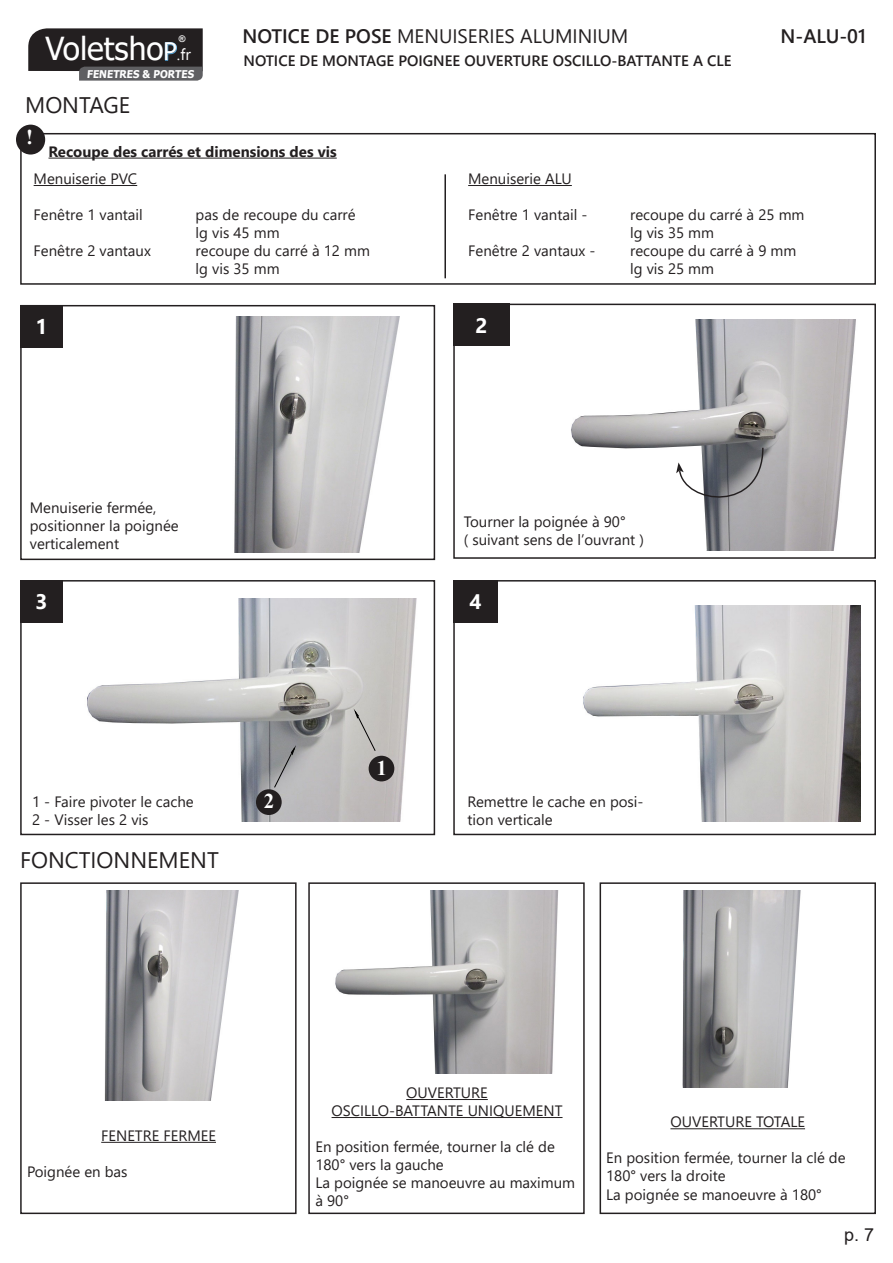
<style>
.page{position:relative;width:893px;height:1263px;background:#fff}
.page>*{position:absolute;margin:0;border:0;box-sizing:border-box;transform-origin:0 0}
.t1{font:31.65px "Tahoma";color:#fff}
.t2{font:22.5px "Segoe UI";color:#231f20}
.t3{font:700 21px "Segoe UI";color:#fff}
.t4{font:700 21px "Times New Roman";color:#fff}
.t5{font:19.5px "Segoe UI";color:#231f20}
.t6{font:600 19.5px "Segoe UI";color:#231f20}
.t7{font:18px "Arial";color:#231f20}
.t8{font:15px/18px "Segoe UI";color:#231f20}
.t9{font:600 15px "Segoe UI";color:#231f20}
.t10{font:700 15px "Segoe UI";color:#231f20}
.t11{font:700 10.65px "Tahoma";color:#fff;scale:.95 1}
.t12{font:700 9.15px "Arial";color:#fff}
.s1{font-size:24.15px;color:#53a5da}
.s2{font-family:"Ebrima";font-size:15.9px}
.s3{font-weight:600}
</style>
<div class="page">
<svg style="left:28px;top:28px;width:175px;height:53px;background:#3f3c3d"></svg>
<div style="left:20px;top:305px;width:415px;height:255px;border:2px solid #231f20"></div>
<div style="left:20px;top:305px;width:43px;height:42px;background:#231f20"></div>
<div style="left:453px;top:304px;width:423px;height:255px;border:2px solid #231f20"></div>
<div style="left:453px;top:304px;width:57px;height:42px;background:#231f20"></div>
<img style="left:104px;top:891px;width:135px;height:210px">
<img style="left:335px;top:891px;width:224px;height:182px">
<img style="left:682px;top:891px;width:119px;height:196px">
<img style="left:87px;top:599px;width:330px;height:223px">
<img style="left:571px;top:320px;width:285px;height:230px">
<img style="left:234px;top:317px;width:166px;height:236px">
<svg style="left:274px;top:743px;width:23px;height:45px"></svg>
<div style="left:20px;top:580px;width:415px;height:255px;border:2px solid #231f20"></div>
<div style="left:20px;top:580px;width:43px;height:43px;background:#231f20"></div>
<svg style="left:676px;top:446px;width:88px;height:68px"></svg>
<div style="left:453px;top:580px;width:423px;height:255px;border:2px solid #231f20"></div>
<div style="left:453px;top:580px;width:45px;height:43px;background:#231f20"></div>
<div style="left:369px;top:756px;width:25px;height:25px;background:#231f20;border-radius:50%"></div>
<div style="left:256px;top:789px;width:26px;height:26px;background:#231f20;border-radius:50%"></div>
<svg style="left:353px;top:707px;width:23px;height:44px"></svg>
<div style="left:20px;top:882px;width:277px;height:332px;border:2px solid #231f20"></div>
<hr style="left:101px;top:1142px;width:115px;height:1px;background:#231f20">
<img style="left:583px;top:605px;width:277px;height:216px">
<div style="left:308px;top:882px;width:277px;height:332px;border:2px solid #231f20"></div>
<div style="left:600px;top:882px;width:276px;height:332px;border:2px solid #231f20"></div>
<hr style="left:406px;top:1099px;width:82px;height:1px;background:#231f20">
<hr style="left:332px;top:1117px;width:230px;height:1px;background:#231f20">
<hr style="left:670px;top:1128px;width:135px;height:1px;background:#231f20">
<div style="left:20px;top:133px;width:856px;height:152px;border:2px solid #231f20"></div>
<div style="left:16px;top:125px;width:29px;height:30px;background:#231f20;border-radius:50%"></div>
<hr style="left:49px;top:158px;width:288px;height:1px;background:#231f20">
<hr style="left:444px;top:174px;width:2px;height:104px;background:#231f20">
<hr style="left:34px;top:185px;width:103px;height:1px;background:#231f20">
<hr style="left:468px;top:185px;width:104px;height:1px;background:#231f20">
<p class="t12" style="left:179px;top:32px;width:8px">®</p>
<p class="t11" style="left:87px;top:66px;width:116px">FENETRES &amp; PORTES</p>
<h1 class="t1" style="left:45px;top:28px;width:147px">Voletsho<span class="s1">P</span><span class="s2">.fr</span></h1>
<p class="t2" style="left:25px;top:84px;width:107px">MONTAGE</p>
<h3 class="t5" style="left:243px;top:17px;width:387px"><span class="s3">NOTICE DE POSE</span> MENUISERIES ALUMINIUM</h3>
<h3 class="t6" style="left:781px;top:17px;width:87px">N-ALU-01</h3>
<p class="t9" style="left:243px;top:47px;width:490px">NOTICE DE MONTAGE POIGNEE OUVERTURE OSCILLO-BATTANTE A CLE</p>
<p class="t4" style="left:26px;top:122px;width:8px">!</p>
<p class="t10" style="left:49px;top:137px;width:290px">Recoupe des carrés et dimensions des vis</p>
<p class="t8" style="left:34px;top:169px;width:105px">Menuiserie PVC</p>
<p class="t8" style="left:34px;top:205px;width:111px">Fenêtre 1 vantail</p>
<p class="t8" style="left:196px;top:205px;width:162px">pas de recoupe du carré</p>
<p class="t8" style="left:196px;top:223px;width:85px">lg vis 45 mm</p>
<p class="t8" style="left:34px;top:241px;width:119px">Fenêtre 2 vantaux</p>
<p class="t8" style="left:196px;top:241px;width:176px">recoupe du carré à 12 mm</p>
<p class="t8" style="left:196px;top:259px;width:85px">lg vis 35 mm</p>
<p class="t8" style="left:468px;top:169px;width:105px">Menuiserie ALU</p>
<p class="t8" style="left:468px;top:205px;width:121px">Fenêtre 1 vantail -</p>
<p class="t8" style="left:630px;top:205px;width:176px">recoupe du carré à 25 mm</p>
<p class="t8" style="left:630px;top:223px;width:85px">lg vis 35 mm</p>
<p class="t8" style="left:468px;top:241px;width:129px">Fenêtre 2 vantaux -</p>
<p class="t8" style="left:630px;top:241px;width:168px">recoupe du carré à 9 mm</p>
<p class="t8" style="left:630px;top:259px;width:85px">lg vis 25 mm</p>
<p class="t3" style="left:35px;top:307px;width:14px">1</p>
<p class="t3" style="left:476px;top:305px;width:14px">2</p>
<p class="t8" style="left:30px;top:497px;width:150px">Menuiserie fermée, positionner la poignée verticalement</p>
<p class="t3" style="left:35px;top:582px;width:14px">3</p>
<p class="t8" style="left:32px;top:791px;width:163px">1 - Faire pivoter le cache</p>
<p class="t8" style="left:32px;top:809px;width:118px">2 - Visser les 2 vis</p>
<p class="t2" style="left:20px;top:839px;width:200px">FONCTIONNEMENT</p>
<p class="t4" style="left:264px;top:786px;width:12px">2</p>
<p class="t4" style="left:376px;top:752px;width:12px">1</p>
<p class="t8" style="left:464px;top:512px;width:163px">Tourner la poignée à 90°</p>
<p class="t8" style="left:464px;top:530px;width:182px">( suivant sens de l’ouvrant )</p>
<p class="t3" style="left:470px;top:582px;width:14px">4</p>
<p class="t8" style="left:468px;top:791px;width:178px">Remettre le cache en posi&shy;tion verticale</p>
<p class="t8" style="left:101px;top:1125px;width:116px">FENETRE FERMEE</p>
<p class="t8" style="left:27px;top:1161px;width:102px">Poignée en bas</p>
<p class="t8" style="left:406px;top:1082px;width:83px">OUVERTURE</p>
<p class="t8" style="left:332px;top:1100px;width:232px">OSCILLO-BATTANTE UNIQUEMENT</p>
<p class="t8" style="left:315px;top:1136px;width:241px">En position fermée, tourner la clé de<br>180° vers la gauche</p>
<p class="t8" style="left:315px;top:1172px;width:261px">La poignée se manoeuvre au maximum à 90°</p>
<p class="t8" style="left:670px;top:1112px;width:136px">OUVERTURE TOTALE</p>
<p class="t8" style="left:606px;top:1148px;width:241px">En position fermée, tourner la clé de<br>180° vers la droite</p>
<p class="t8" style="left:606px;top:1184px;width:217px">La poignée se manoeuvre à 180°</p>
<p class="t7" style="left:844px;top:1222px;width:32px">p. 7</p>
</div>
